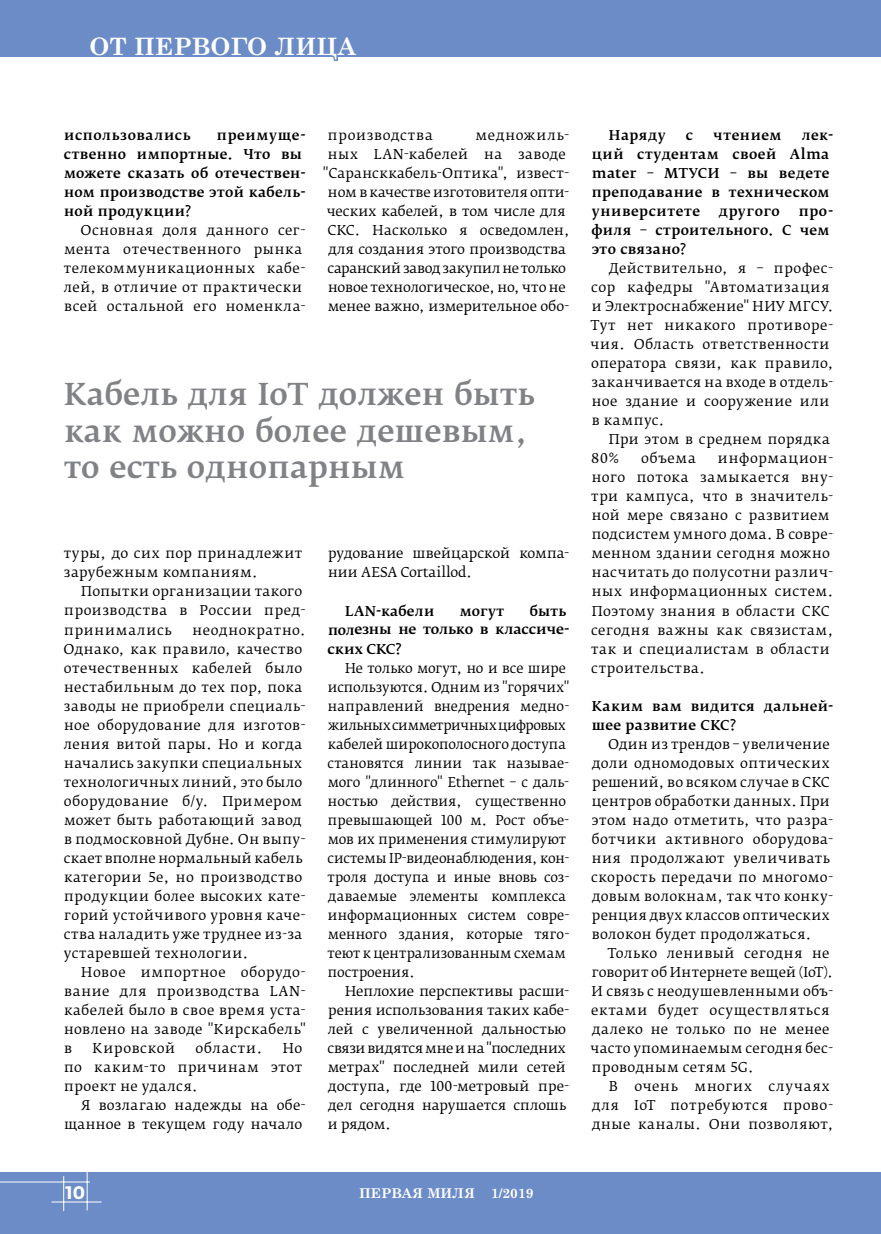
<style>
.page{position:relative;width:881px;height:1234px;background:#fff}
.page>*{position:absolute;margin:0;border:0;box-sizing:border-box;transform-origin:0 0}
.t1{font:500 30px/36px "Fedra Serif B Pro";letter-spacing:.005em;color:#808285}
.t2{font:700 24px "Century Schoolbook";color:#fff}
.t3{font:700 18px "Fedra Sans Pro";color:#fff}
.t4{font:13.5px/19px "Fedra Serif B Pro";letter-spacing:.02em;color:#000}
.t5{font:13.5px/19px "Fedra Serif B Pro";color:#000}
.t6{font:500 13.5px/19px "Fedra Serif B Pro";letter-spacing:.03em;color:#000}
.t7{font:13.5px/19px "Fedra Serif B Pro";letter-spacing:-.005em;color:#000}
.t8{font:13.5px/19px "Fedra Serif B Pro";letter-spacing:.04em;color:#000}
.t9{font:13.5px/19px "Fedra Serif B Pro";letter-spacing:.045em;color:#000}
.t10{font:500 13.5px/19px "Fedra Serif B Pro";letter-spacing:-.01em;color:#000}
.t11{font:13.5px "Fedra Serif B Pro";letter-spacing:.055em;color:#000}
.t12{font:700 13.5px "Century Schoolbook";color:#fff}
.t13{font:13.5px "Fedra Serif B Pro";letter-spacing:.05em;color:#000}
</style>
<div class="page">
<div style="left:0;top:0;width:880px;height:57px;background:#6c8cc7"></div>
<div style="left:0;top:1172px;width:880px;height:61px;background:#6c8cc7"></div>
<hr style="left:51px;top:1201px;width:50px;height:1px;background:#fff">
<hr style="left:87px;top:1171px;width:1px;height:39px;background:#fff">
<hr style="left:63px;top:1175px;width:1px;height:35px;background:#fff">
<hr style="left:0;top:1181px;width:90px;height:1px;background:#fff">
<h2 class="t2" style="left:89px;top:28px;width:268px">От Первого ЛИЦА</h2>
<p class="t6" style="left:64px;top:125px;width:243px;text-indent:153px">преимуще&shy;ственно импортные. Что вы можете сказать об отечествен&shy;ном производстве этой кабель&shy;ной продукции?</p>
<p class="t8" style="left:64px;top:220px;width:243px;text-indent:17px">Основная доля данного сег&shy;мента отечественного рынка телекоммуникационных кабе&shy;лей, в отличие от практически всей остальной его номенкла-</p>
<p class="t6" style="left:64px;top:125px;width:128px">использовались</p>
<p class="t11" style="left:328px;top:126px;width:106px">производства</p>
<p class="t5" style="left:323px;top:125px;width:248px;text-align:right">медножиль-<br>ных LAN-кабелей на заводе "Сарансккабель-Оптика", извест&shy;ном в качестве изготовителя опти&shy;ческих кабелей, в том числе для<br>СКС. Насколько я осведомлен, для создания этого производства саранский завод закупил не только новое технологическое, но, что не менее важно, измерительное обо-</p>
<h1 class="t1" style="left:64px;top:377px;width:472px">Кабель для IoT должен быть как можно более дешевым, то есть однопарным</h1>
<p class="t4" style="left:64px;top:544px;width:240px">туры, до сих пор принадлежит зарубежным компаниям.</p>
<p class="t4" style="left:64px;top:582px;width:243px;text-indent:17px">Попытки организации такого производства в России пред&shy;принимались</p>
<p class="t4" style="left:64px;top:620px;width:243px;text-indent:129px">неоднократно.<br>Однако, как правило, качество отечественных кабелей было нестабильным до тех пор, пока заводы не приобрели специаль&shy;ное оборудование для изготов&shy;ления витой пары. Но и когда начались закупки специальных технологичных линий, это было оборудование б/у. Примером может быть работающий завод в подмосковной Дубне. Он выпу&shy;скает вполне нормальный кабель категории 5e, но производство продукции более высоких кате&shy;горий устойчивого уровня каче&shy;ства наладить уже труднее из-за устаревшей технологии.</p>
<p class="t4" style="left:64px;top:962px;width:243px;text-align:justify;text-indent:17px">Новое импортное оборудо&shy;вание для производства LAN&shy;кабелей было в свое время уста&shy;новлено на заводе "Кирскабель" в</p>
<p class="t13" style="left:93px;top:1039px;width:84px">Кировской</p>
<p class="t11" style="left:195px;top:1039px;width:68px">области.</p>
<p class="t4" style="left:64px;top:1038px;width:239px;text-align:justify;text-indent:218px">Но по каким-то причинам этот проект не удался.</p>
<p class="t4" style="left:64px;top:1095px;width:243px;text-align:right">Я возлагаю надежды на обе&shy;щанное в текущем году начало</p>
<p class="t5" style="left:328px;top:544px;width:243px">рудование швейцарской компа&shy;нии AESA Cortaillod.</p>
<p class="t6" style="left:345px;top:601px;width:91px">LAN-кабели</p>
<p class="t6" style="left:460px;top:601px;width:46px">могут</p>
<p class="t10" style="left:327px;top:601px;width:243px;text-indent:202px">быть полезны не только в классиче&shy;ских СКС?</p>
<p class="t5" style="left:327px;top:658px;width:243px;text-indent:18px">Не только могут, но и все шире используются. Одним из "горячих" направлений внедрения медно&shy;жильных симметричных цифровых кабелей широкополосного доступа становятся линии так называе&shy;мого "длинного" Ethernet – с даль&shy;ностью действия, существенно превышающей 100 м. Рост объе&shy;мов их применения стимулируют системы IP-видеонаблюдения, кон&shy;троля доступа и иные вновь соз&shy;даваемые элементы комплекса информационных систем совре&shy;менного здания, которые тяго&shy;теют к централизованным схемам построения.</p>
<p class="t7" style="left:327px;top:981px;width:243px;text-indent:17px">Неплохие перспективы расши&shy;рения использования таких кабе&shy;лей с увеличенной дальностью связи видятся мне и на "последних метрах" последней мили сетей доступа, где 100-метровый пре&shy;дел сегодня нарушается сплошь и рядом.</p>
<h3 class="t3" style="left:65px;top:1180px;width:21px">10</h3>
<p class="t12" style="left:359px;top:1181px;width:176px">ПЕРВАЯ МИЛЯ 1/2019</p>
<p class="t6" style="left:608px;top:125px;width:58px">Наряду</p>
<p class="t6" style="left:685px;top:125px;width:9px">с</p>
<p class="t6" style="left:713px;top:125px;width:70px">чтением</p>
<p class="t6" style="left:591px;top:125px;width:243px;text-indent:210px">лек&shy;ций студентам своей Alma mater – МТУСИ – вы ведете преподавание в техническом университете</p>
<p class="t6" style="left:591px;top:201px;width:243px;text-indent:207px">про&shy;филя – строительного. С чем это связано?</p>
<p class="t4" style="left:590px;top:258px;width:244px;text-indent:18px">Действительно, я – профес&shy;сор кафедры "Автоматизация и Электроснабжение" НИУ МГСУ.<br>Тут нет никакого противоре&shy;чия. Область ответственности оператора связи, как правило, заканчивается на входе в отдель&shy;ное здание и сооружение или в кампус.</p>
<p class="t4" style="left:591px;top:430px;width:239px;text-indent:17px">При этом в среднем порядка<br>80%</p>
<p class="t6" style="left:718px;top:201px;width:62px">другого</p>
<p class="t4" style="left:640px;top:449px;width:56px">объема</p>
<p class="t4" style="left:591px;top:449px;width:243px;text-indent:127px">информацион&shy;ного потока замыкается вну&shy;три кампуса, что в значитель&shy;ной мере связано с развитием подсистем умного дома. В совре&shy;менном здании сегодня можно насчитать до полусотни различ&shy;ных информационных систем.<br>Поэтому знания в области СКС сегодня важны как связистам, так и специалистам в области строительства.</p>
<p class="t6" style="left:591px;top:696px;width:243px">Каким вам видится дальней&shy;шее развитие СКС?</p>
<p class="t4" style="left:591px;top:734px;width:243px;text-indent:17px">Один из трендов – увеличение доли одномодовых оптических решений, во всяком случае в СКС центров обработки данных. При этом надо отметить, что разра&shy;ботчики активного оборудова&shy;ния продолжают увеличивать скорость передачи по многомо&shy;довым волокнам, так что конку&shy;ренция двух классов оптических волокон будет продолжаться.</p>
<p class="t4" style="left:590px;top:943px;width:244px;text-indent:17px">Только ленивый сегодня не говорит об Интернете вещей (IoT).<br>И связь с неодушевленными объ&shy;ектами будет осуществляться далеко не только по не менее часто упоминаемым сегодня бес&shy;проводным сетям 5G.</p>
<p class="t9" style="left:592px;top:1076px;width:243px;text-indent:17px">В очень многих случаях для IoT потребуются прово&shy;дные каналы. Они позволяют,</p>
</div>
